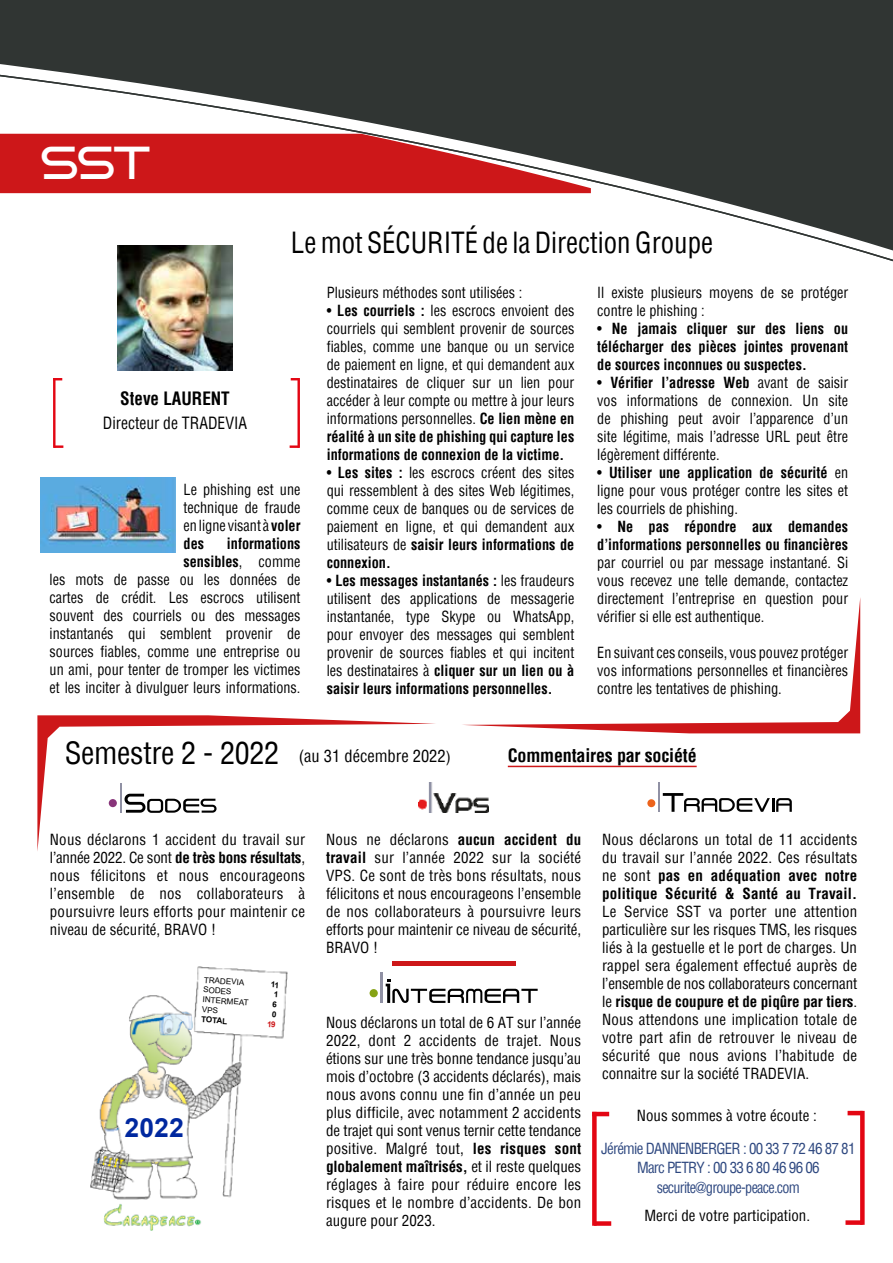
<style>
.page{position:relative;width:893px;height:1263px;background:#fff}
.page>*{position:absolute;margin:0;border:0;box-sizing:border-box;transform-origin:0 0}
.t1{font:45px "Dekers Bold";color:#fff}
.t2{font:condensed 30px "Helvetica";letter-spacing:-.01em;color:#000}
.t3{font:condensed 28.5px "Helvetica";color:#000;scale:.95 1}
.t4{font:700 26.4px "Arial";color:#00289f}
.t5{font:700 condensed 18px "Helvetica";letter-spacing:-.01em;color:#000}
.t6{font:700 condensed 18px "Helvetica";letter-spacing:-.01em;color:#000;scale:.95 1}
.t7{font:condensed 16.5px "Helvetica";color:#000;scale:.95 1}
.t8{font:condensed 16.5px "Helvetica";color:#000}
.t9{font:condensed 15px/18px "Helvetica";color:#000;text-align:justify;scale:.95 1}
.t10{font:condensed 15px/18px "Helvetica";color:#000;text-align:justify}
.t11{font:700 condensed 15px/18px "Helvetica";color:#000;text-align:justify;scale:.95 1}
.t12{font:condensed 15px/19.5px "Helvetica";letter-spacing:-.05em;color:#2e4880;text-align:center}
.t13{font:700 8.85px "Arial";color:#000}
.t14{font:8.1px "Arial";color:#000}
.t15{font:700 8.1px "Arial";color:#000}
.s1{font-weight:700}
.s2{font-weight:400}
.s3{font-size:15px}
</style>
<div class="page">
<svg style="left:462px;top:600px;width:398px;height:133px"></svg>
<svg style="left:37px;top:715px;width:398px;height:136px"></svg>
<hr style="left:508px;top:766px;width:189px;height:1px;background:#cd1719">
<svg style="left:0;top:0;width:893px;height:277px;fill:#303533"></svg>
<svg style="left:0;top:134px;width:591px;height:59px;background:#c22b2d"></svg>
<img style="left:90px;top:966px;width:197px;height:264px">
<div style="left:200px;top:972px;width:46px;height:13px;background:#fff"></div>
<div style="left:647px;top:799px;width:8px;height:8px;background:#ec631c;border-radius:50%"></div>
<svg style="left:663px;top:793px;width:129px;height:19px"></svg>
<hr style="left:658px;top:782px;width:2px;height:30px;background:#9091a4">
<div style="left:392px;top:961px;width:123px;height:5px;background:#cd1719"></div>
<div style="left:109px;top:799px;width:8px;height:8px;background:#88347a;border-radius:50%"></div>
<svg style="left:125px;top:794px;width:92px;height:19px"></svg>
<hr style="left:120px;top:783px;width:2px;height:30px;background:#9091a4">
<img style="left:419px;top:783px;width:70px;height:29px">
<div style="left:370px;top:989px;width:8px;height:8px;background:#86a315;border-radius:50%"></div>
<hr style="left:381px;top:972px;width:2px;height:31px;background:#9091a4">
<svg style="left:386px;top:979px;width:152px;height:24px"></svg>
<svg style="left:56px;top:378px;width:6px;height:2px"></svg>
<hr style="left:53px;top:378px;width:3px;height:70px;background:#e30613">
<svg style="left:55px;top:445px;width:8px;height:3px"></svg>
<svg style="left:291px;top:378px;width:6px;height:2px"></svg>
<hr style="left:297px;top:378px;width:3px;height:70px;background:#e30613">
<svg style="left:290px;top:445px;width:8px;height:3px"></svg>
<img style="left:118px;top:245px;width:114px;height:126px">
<hr style="left:592px;top:1112px;width:17px;height:4px;background:#e30613">
<div style="left:592px;top:1112px;width:5px;height:114px;background:#e30613"></div>
<div style="left:594px;top:1221px;width:17px;height:5px;background:#e30613"></div>
<hr style="left:848px;top:1111px;width:15px;height:4px;background:#e30613">
<div style="left:860px;top:1111px;width:5px;height:114px;background:#e30613"></div>
<div style="left:845px;top:1220px;width:18px;height:5px;background:#e30613"></div>
<img style="left:40px;top:477px;width:135px;height:76px">
<svg style="left:202px;top:1006px;width:16px;height:7px"></svg>
<svg style="left:268px;top:981px;width:10px;height:46px"></svg>
<h1 class="t1" style="left:41px;top:137px;width:111px">SST</h1>
<h3 class="t3" style="left:291px;top:224px;width:446px">Le mot SÉCURITÉ de la Direction Groupe</h3>
<p class="t6" style="left:120px;top:386px;width:117px">Steve LAURENT</p>
<p class="t7" style="left:103px;top:412px;width:153px">Directeur de TRADEVIA</p>
<p class="t9" style="left:184px;top:480px;width:125px">Le phishing est une technique de fraude en ligne visant à <span class="s1">voler des</span></p>
<p class="t9" style="left:50px;top:534px;width:266px;text-align:right"><span class="s1">informations<br>sensibles</span>, comme<br>les mots de passe ou les données de cartes de crédit. Les escrocs utilisent souvent des courriels ou des messages instantanés qui semblent provenir de sources fiables, comme une entreprise ou un ami, pour tenter de tromper les victimes et les inciter à divulguer leurs informations.</p>
<p class="t9" style="left:327px;top:284px;width:207px">Plusieurs méthodes sont utilisées :</p>
<p class="t9" style="left:327px;top:302px;width:262px">• <span class="s1">Les courriels :</span> les escrocs envoient des courriels qui semblent provenir de sources fiables, comme une banque ou un service de paiement en ligne, et qui demandent aux destinataires de cliquer sur un lien pour accéder à leur compte ou mettre à jour leurs informations personnelles. <span class="s1">Ce lien mène en réalité à un site de phishing qui capture les informations de connexion de la victime.</span></p>
<p class="t9" style="left:327px;top:464px;width:262px">• <span class="s1">Les sites :</span> les escrocs créent des sites qui ressemblent à des sites Web légitimes, comme ceux de banques ou de services de paiement en ligne, et qui demandent aux utilisateurs de <span class="s1">saisir leurs informations de connexion.</span></p>
<p class="t9" style="left:327px;top:572px;width:262px">• <span class="s1">Les messages instantanés :</span> les fraudeurs utilisent des applications de messagerie instantanée, type Skype ou WhatsApp, pour envoyer des messages qui semblent provenir de sources fiables et qui incitent les destinataires à <span class="s1">cliquer sur un lien ou à saisir leurs informations personnelles.</span></p>
<p class="t9" style="left:597px;top:284px;width:266px">Il existe plusieurs moyens de se protéger contre le phishing :</p>
<p class="t11" style="left:597px;top:320px;width:266px"><span class="s2">•</span> Ne jamais cliquer sur des liens ou télécharger des pièces jointes provenant de sources inconnues ou suspectes.</p>
<p class="t9" style="left:597px;top:374px;width:266px">• <span class="s1">Vérifier l’adresse Web</span> avant de saisir vos informations de connexion. Un site de phishing peut avoir l’apparence d’un site légitime, mais l’adresse URL peut être légèrement différente.</p>
<p class="t9" style="left:597px;top:464px;width:266px">• <span class="s1">Utiliser une application de sécurité</span> en ligne pour vous protéger contre les sites et les courriels de phishing.</p>
<p class="t11" style="left:597px;top:518px;width:266px"><span class="s2">•</span> Ne pas répondre aux demandes d’informations personnelles ou financières</p>
<p class="t9" style="left:597px;top:554px;width:266px">par courriel ou par message instantané. Si vous recevez une telle demande, contactez directement l’entreprise en question pour vérifier si elle est authentique.</p>
<p class="t9" style="left:597px;top:644px;width:266px">En suivant ces conseils, vous pouvez protéger vos informations personnelles et financières contre les tentatives de phishing.</p>
<h2 class="t2" style="left:65px;top:733px;width:216px">Semestre 2 - 2022</h2>
<p class="t5" style="left:508px;top:743px;width:190px">Commentaires par société</p>
<p class="t8" style="left:299px;top:745px;width:154px">(au 31 décembre 2022<span class="s3">)</span></p>
<p class="t10" style="left:50px;top:830px;width:257px">Nous déclarons 1 accident du travail sur l’année 2022. Ce sont <span class="s1">de très bons résultats</span>, nous félicitons et nous encourageons l’ensemble de nos collaborateurs à poursuivre leurs efforts pour maintenir ce niveau de sécurité, BRAVO !</p>
<p class="t10" style="left:326px;top:830px;width:257px">Nous ne déclarons <span class="s1">aucun accident du travail</span> sur l’année 2022 sur la société VPS. Ce sont de très bons résultats, nous félicitons et nous encourageons l’ensemble de nos collaborateurs à poursuivre leurs efforts pour maintenir ce niveau de sécurité, BRAVO !</p>
<p class="t13" style="left:204px;top:970px;width:41px;rotate:4deg">Résultats</p>
<p class="t14" style="left:204px;top:974px;width:42px;rotate:4deg">TRADEVIA</p>
<p class="t14" style="left:204px;top:984px;width:30px;rotate:4deg">SODES</p>
<p class="t14" style="left:203px;top:994px;width:48px;rotate:4deg">INTERMEAT</p>
<p class="t15" style="left:202px;top:1013px;width:28px;rotate:4deg">TOTAL</p>
<h3 class="t4" style="left:125px;top:1109px;width:61px">2022</h3>
<p class="t10" style="left:326px;top:1013px;width:257px">Nous déclarons un total de 6 AT sur l’année 2022, dont 2 accidents de trajet. Nous étions sur une très bonne tendance jusqu’au mois d’octobre (3 accidents déclarés), mais nous avons connu une fin d’année un peu plus difficile, avec notamment 2 accidents de trajet qui sont venus ternir cette tendance positive. Malgré tout, <span class="s1">les risques sont globalement maîtrisés,</span> et il reste quelques réglages à faire pour réduire encore les risques et le nombre d’accidents. De bon augure pour 2023.</p>
<p class="t10" style="left:602px;top:830px;width:257px">Nous déclarons un total de 11 accidents du travail sur l’année 2022. Ces résultats ne sont <span class="s1">pas en adéquation avec notre politique Sécurité &amp; Santé au Travail.</span></p>
<p class="t10" style="left:602px;top:902px;width:257px">Le Service SST va porter une attention particulière sur les risques TMS, les risques liés à la gestuelle et le port de charges. Un rappel sera également effectué auprès de l’ensemble de nos collaborateurs concernant le <span class="s1">risque de coupure et de piqûre par tiers</span>.<br>Nous attendons une implication totale de votre part afin de retrouver le niveau de sécurité que nous avions l’habitude de connaitre sur la société TRADEVIA.</p>
<p class="t10" style="left:637px;top:1106px;width:181px">Nous sommes à votre écoute :</p>
<p class="t12" style="left:601px;top:1138px;width:256px">Jérémie DANNENBERGER : 00 33 7 72 46 87 81<br>Marc PETRY : 00 33 6 80 46 96 06 securite@groupe-peace.com</p>
<p class="t10" style="left:644px;top:1207px;width:167px">Merci de votre participation.</p>
</div>
